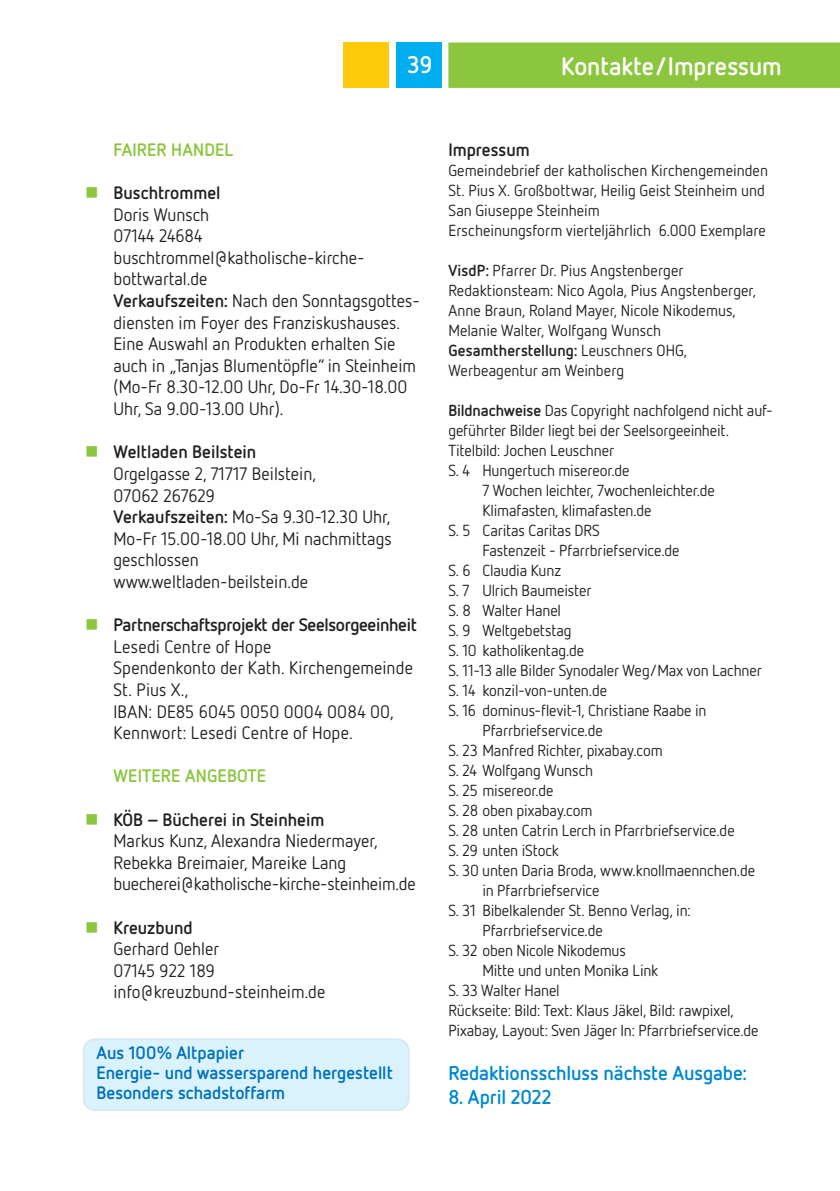
<style>
.page{position:relative;width:840px;height:1191px;background:#fff}
.page>*{position:absolute;margin:0;border:0;box-sizing:border-box;transform-origin:0 0}
.t1{font:700 25.2px "Netto OT";color:#fff}
.t2{font:700 24px "Netto OT";color:#fff}
.t3{font:700 20px "Netto OT";letter-spacing:-.005em;color:#0089cf}
.t4{font:18px/21.6px "Netto OT";color:#231f20}
.t5{font:700 18px/20px "Netto OT";color:#0166b3}
.t6{font:700 18px "Netto OT";letter-spacing:.01em;color:#8bc63e}
.t7{font:700 18px "Netto OT";color:#231f20}
.t8{font:16px/20px "Netto OT";letter-spacing:-.005em;color:#231f20}
.s1{color:#8bc63e}
.s2{font-weight:700}
</style>
<div class="page">
<div style="left:448px;top:43px;width:391px;height:45px;background:#8bc63e"></div>
<div style="left:395px;top:43px;width:46px;height:45px;background:#00aeef"></div>
<div style="left:343px;top:43px;width:45px;height:45px;background:#feca0a"></div>
<div style="left:84px;top:1039px;width:324px;height:71px;background:#d9f2fc;border-radius:11px"></div>
<div style="left:83px;top:1038px;width:326px;height:73px;border:2px solid #0166b3;border-radius:11px"></div>
<h2 class="t2" style="left:407px;top:50px;width:26px">39</h2>
<h1 class="t1" style="left:561px;top:50px;width:222px">Kontakte/Impressum</h1>
<p class="t6" style="left:113px;top:138px;width:121px">FAIRER HANDEL</p>
<p class="t4" style="left:113px;top:181px;width:308px;text-indent:-28px"><span class="s1">■</span> <span class="s2">Buschtrommel<br></span>Doris Wunsch<br>07144 24684 buschtrommel@katholische-kirche&shy;bottwartal.de<br><span class="s2">Verkaufszeiten:</span> Nach den Sonntagsgottes&shy;diensten im Foyer des Franziskushauses.<br>Eine Auswahl an Produkten erhalten Sie auch in „Tanjas Blumentöpfle“ in Steinheim (Mo-Fr 8.30-12.00 Uhr, Do-Fr 14.30-18.00<br>Uhr, Sa 9.00-13.00 Uhr).</p>
<p class="t4" style="left:113px;top:441px;width:279px;text-indent:-28px"><span class="s1">■</span> <span class="s2">Weltladen Beilstein<br></span>Orgelgasse 2, 71717 Beilstein,<br>07062 267629<br><span class="s2">Verkaufszeiten:</span> Mo-Sa 9.30-12.30 Uhr,<br>Mo-Fr 15.00-18.00 Uhr, Mi nachmittags geschlossen www.weltladen-beilstein.de</p>
<p class="t4" style="left:113px;top:613px;width:305px;text-indent:-28px"><span class="s1">■</span> <span class="s2">Partnerschaftsprojekt der Seelsorgeeinheit<br></span>Lesedi Centre of Hope<br>Spendenkonto der Kath. Kirchengemeinde<br>St. Pius X.,<br>IBAN: DE85 6045 0050 0004 0084 00,<br>Kennwort: Lesedi Centre of Hope.</p>
<p class="t6" style="left:113px;top:764px;width:154px">WEITERE ANGEBOTE</p>
<p class="t4" style="left:113px;top:808px;width:303px;text-indent:-28px"><span class="s1">■</span> <span class="s2">KÖB – Bücherei in Steinheim<br></span>Markus Kunz, Alexandra Niedermayer, Rebekka Breimaier, Mareike Lang buecherei@katholische-kirche-steinheim.de</p>
<p class="t4" style="left:113px;top:916px;width:213px;text-indent:-28px"><span class="s1">■</span> <span class="s2">Kreuzbund<br></span>Gerhard Oehler<br>07145 922 189 info@kreuzbund-steinheim.de</p>
<p class="t5" style="left:96px;top:1041px;width:298px">Aus 100% Altpapier<br>Energie- und wassersparend hergestellt<br>Besonders schadstoffarm</p>
<p class="t7" style="left:448px;top:138px;width:83px">Impressum</p>
<p class="t8" style="left:448px;top:160px;width:321px">Gemeindebrief der katholischen Kirchengemeinden St. Pius X. Großbottwar, Heilig Geist Steinheim und San Giuseppe Steinheim<br>Erscheinungsform vierteljährlich 6.000 Exemplare</p>
<p class="t8" style="left:448px;top:260px;width:309px"><span class="s2">VisdP:</span> Pfarrer Dr. Pius Angstenberger Redaktionsteam: Nico Agola, Pius Angstenberger, Anne Braun, Roland Mayer, Nicole Nikodemus, Melanie Walter, Wolfgang Wunsch <span class="s2">Gesamtherstellung:</span> Leuschners OHG, Werbeagentur am Weinberg</p>
<p class="t8" style="left:448px;top:400px;width:326px"><span class="s2">Bildnachweise</span> Das Copyright nachfolgend nicht auf-</p>
<p class="t8" style="left:448px;top:420px;width:282px">geführter Bilder liegt bei der Seelsorgeeinheit.</p>
<p class="t8" style="left:448px;top:440px;width:167px">Titelbild: Jochen Leuschner</p>
<p class="t8" style="left:448px;top:460px;width:183px">S. 4 Hungertuch misereor.de</p>
<p class="t8" style="left:482px;top:480px;width:234px">7 Wochen leichter, 7wochenleichter.de</p>
<p class="t8" style="left:482px;top:500px;width:171px">Klimafasten, klimafasten.de</p>
<p class="t8" style="left:448px;top:520px;width:153px">S. 5 Caritas Caritas DRS</p>
<p class="t8" style="left:482px;top:540px;width:198px">Fastenzeit - Pfarrbriefservice.de</p>
<p class="t8" style="left:448px;top:560px;width:114px">S. 6 Claudia Kunz</p>
<p class="t8" style="left:448px;top:580px;width:144px">S. 7 Ulrich Baumeister</p>
<p class="t8" style="left:448px;top:600px;width:114px">S. 8 Walter Hanel</p>
<p class="t8" style="left:448px;top:620px;width:125px">S. 9 Weltgebetstag</p>
<p class="t8" style="left:448px;top:640px;width:137px">S. 10 katholikentag.de</p>
<p class="t8" style="left:448px;top:660px;width:315px">S. 11-13 alle Bilder Synodaler Weg/Max von Lachner</p>
<p class="t8" style="left:448px;top:680px;width:160px">S. 14 konzil-von-unten.de</p>
<p class="t8" style="left:448px;top:700px;width:259px">S. 16 dominus-flevit-1, Christiane Raabe in</p>
<p class="t8" style="left:482px;top:720px;width:122px">Pfarrbriefservice.de</p>
<p class="t8" style="left:448px;top:740px;width:216px">S. 23 Manfred Richter, pixabay.com</p>
<p class="t8" style="left:448px;top:760px;width:146px">S. 24 Wolfgang Wunsch</p>
<p class="t8" style="left:448px;top:780px;width:107px">S. 25 misereor.de</p>
<p class="t8" style="left:448px;top:800px;width:146px">S. 28 oben pixabay.com</p>
<p class="t8" style="left:448px;top:820px;width:288px">S. 28 unten Catrin Lerch in Pfarrbriefservice.de</p>
<p class="t8" style="left:448px;top:840px;width:112px">S. 29 unten iStock</p>
<p class="t8" style="left:448px;top:860px;width:308px">S. 30 unten Daria Broda, www.knollmaennchen.de</p>
<p class="t8" style="left:482px;top:880px;width:119px">in Pfarrbriefservice</p>
<p class="t8" style="left:448px;top:900px;width:244px">S. 31 Bibelkalender St. Benno Verlag, in:</p>
<p class="t8" style="left:482px;top:920px;width:122px">Pfarrbriefservice.de</p>
<p class="t8" style="left:448px;top:940px;width:179px">S. 32 oben Nicole Nikodemus</p>
<p class="t8" style="left:482px;top:960px;width:177px">Mitte und unten Monika Link</p>
<p class="t8" style="left:448px;top:980px;width:113px">S. 33 Walter Hanel</p>
<p class="t8" style="left:448px;top:1000px;width:287px">Rückseite: Bild: Text: Klaus Jäkel, Bild: rawpixel,</p>
<p class="t8" style="left:448px;top:1020px;width:312px">Pixabay, Layout: Sven Jäger In: Pfarrbriefservice.de</p>
<p class="t3" style="left:448px;top:1060px;width:300px">Redaktionsschluss nächste Ausgabe:</p>
<p class="t3" style="left:448px;top:1084px;width:105px">8. April 2022</p>
</div>
